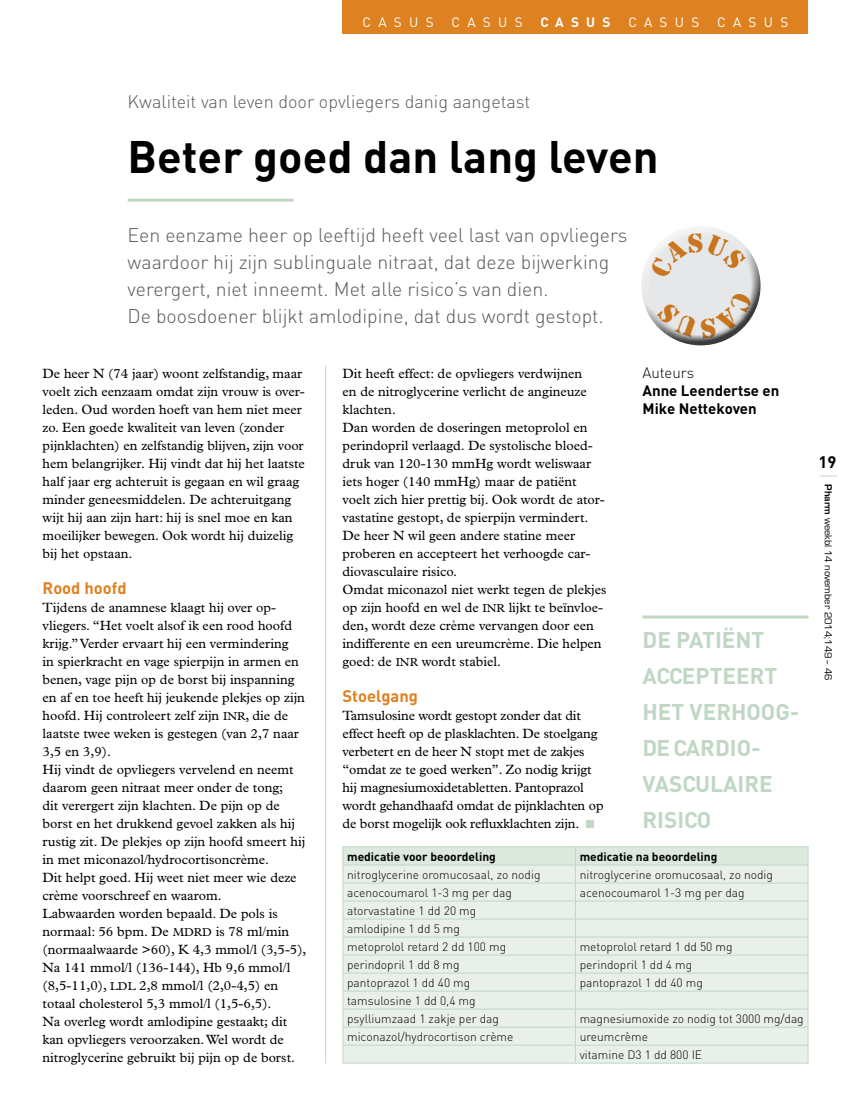
<style>
.page{position:relative;width:851px;height:1106px;background:#fff}
.page>*{position:absolute;margin:0;border:0;box-sizing:border-box;transform-origin:0 0}
.t1{font:700 45px "DIN";color:#000}
.t2{font:700 22.5px/36px "DIN";letter-spacing:.08em;color:#c0d7c4}
.t3{font:300 19.5px/27px "DIN";color:#58595b}
.t4{font:300 18px "DIN";color:#58595b}
.t5{font:700 16.5px "DIN";color:#de8221}
.t6{font:700 16.5px "DIN";color:#000}
.t7{font:700 15px/18px "DIN";color:#000}
.t8{font:300 15px "DIN";color:#000}
.t9{font:13.5px/18px "Plantin Std";color:#000}
.t10{font:13.5px "DIN";letter-spacing:.54em;color:#fff}
.t11{font:700 13.5px "DIN";letter-spacing:.54em;color:#fff}
.t12{font:300 12px/18px "DIN";color:#000}
.t13{font:700 12px "DIN";color:#000}
.t14{font:10.5px "Eurostile";color:#000}
.s1{font-family:"Plantin Std SC850";font-size:11.55px}
.s2{font-family:"DIN";font-weight:300;font-size:19.5px;color:#c0d7c4}
.s3{font-weight:700}
</style>
<div class="page">
<div style="left:342px;top:0;width:466px;height:34px;background:#de8221"></div>
<hr style="left:128px;top:199px;width:165px;height:3px;background:#c0d7c4">
<hr style="left:325px;top:365px;width:1px;height:698px;background:#c0d7c4">
<div style="left:640px;top:225px;width:120px;height:95px;background:#fff;opacity:.75"></div>
<div style="left:640px;top:244px;width:122px;height:104px;background:#000;opacity:.75"></div>
<hr style="left:642px;top:615px;width:166px;height:3px;background:#c0d7c4">
<div style="left:586px;top:820px;width:8px;height:8px;background:#c0d7c4"></div>
<svg style="left:342px;top:846px;width:466px;height:216px;background:#e5ede6"></svg>
<hr style="left:342px;top:1062px;width:233px;height:1px;background:#c0d7c4">
<hr style="left:575px;top:1062px;width:233px;height:1px;background:#c0d7c4">
<svg style="left:649px;top:233px;width:97px;height:45px;background:#e9eaea"></svg>
<svg style="left:656px;top:291px;width:96px;height:47px;background:#d6d7d8"></svg>
<p class="t10" style="left:362px;top:14px;width:72px">CASUS</p>
<p class="t10" style="left:451px;top:14px;width:72px">CASUS</p>
<p class="t11" style="left:540px;top:13px;width:72px">Casus</p>
<p class="t10" style="left:628px;top:14px;width:72px">CASUS</p>
<p class="t10" style="left:717px;top:14px;width:72px">CASUS</p>
<h3 class="t4" style="left:128px;top:89px;width:404px">Kwaliteit van leven door opvliegers danig aangetast</h3>
<h1 class="t1" style="left:128px;top:126px;width:532px">Beter goed dan lang leven</h1>
<h3 class="t3" style="left:128px;top:220px;width:501px">Een eenzame heer op leeftijd heeft veel last van opvliegers waardoor hij zijn sublinguale nitraat, dat deze bijwerking verergert, niet inneemt. Met alle risico’s van dien.<br>De boosdoener blijkt amlodipine, dat dus wordt gestopt.</h3>
<p class="t9" style="left:43px;top:365px;width:264px">De heer N (74 jaar) woont zelfstandig, maar voelt zich eenzaam omdat zijn vrouw is over&shy;leden. Oud worden hoeft van hem niet meer zo. Een goede kwaliteit van leven (zonder pijnklachten) en zelfstandig blijven, zijn voor hem belangrijker. Hij vindt dat hij het laatste half jaar erg achteruit is gegaan en wil graag minder geneesmiddelen. De achteruitgang wijt hij aan zijn hart: hij is snel moe en kan moeilijker bewegen. Ook wordt hij duizelig bij het opstaan.</p>
<p class="t5" style="left:43px;top:577px;width:86px">Rood hoofd</p>
<p class="t9" style="left:43px;top:599px;width:265px">Tijdens de anamnese klaagt hij over op&shy;vliegers. “Het voelt alsof ik een rood hoofd krijg.” Verder ervaart hij een vermindering<br>in spierkracht en vage spierpijn in armen en benen, vage pijn op de borst bij inspanning en af en toe heeft hij jeukende plekjes op zijn hoofd. Hij controleert zelf zijn <span class="s1">INR</span>, die de laatste twee weken is gestegen (van 2,7 naar 3,5 en 3,9).<br>Hij vindt de opvliegers vervelend en neemt daarom geen nitraat meer onder de tong;<br>dit verergert zijn klachten. De pijn op de borst en het drukkend gevoel zakken als hij rustig zit. De plekjes op zijn hoofd smeert hij in met miconazol/hydrocortisoncrème.<br>Dit helpt goed. Hij weet niet meer wie deze crème voorschreef en waarom.<br>Labwaarden worden bepaald. De pols is normaal: 56 bpm. De <span class="s1">MDRD</span> is 78 ml/min (normaalwaarde &gt;60), K 4,3 mmol/l (3,5-5), Na 141 mmol/l (136-144), Hb 9,6 mmol/l (8,5-11,0), <span class="s1">LDL</span> 2,8 mmol/l (2,0-4,5) en totaal cholesterol 5,3 mmol/l (1,5-6,5).<br>Na overleg wordt amlodipine gestaakt; dit kan opvliegers veroorzaken. Wel wordt de nitroglycerine gebruikt bij pijn op de borst.</p>
<p class="t9" style="left:342px;top:365px;width:265px">Dit heeft effect: de opvliegers verdwijnen<br>en de nitroglycerine verlicht de angineuze klachten.<br>Dan worden de doseringen metoprolol en perindopril verlaagd. De systolische bloed&shy;druk van 120-130 mmHg wordt weliswaar iets hoger (140 mmHg) maar de patiënt voelt zich hier prettig bij. Ook wordt de ator&shy;vastatine gestopt, de spierpijn vermindert.<br>De heer N wil geen andere statine meer proberen en accepteert het verhoogde car&shy;diovasculaire risico.<br>Omdat miconazol niet werkt tegen de plekjes op zijn hoofd en wel de <span class="s1">INR</span> lijkt te beïnvloe&shy;den, wordt deze crème vervangen door een indifferente en een ureumcrème. Die helpen goed: de <span class="s1">INR</span> wordt stabiel.</p>
<p class="t5" style="left:342px;top:685px;width:77px">Stoelgang</p>
<p class="t9" style="left:342px;top:707px;width:262px">Tamsulosine wordt gestopt zonder dat dit effect heeft op de plasklachten. De stoelgang verbetert en de heer N stopt met de zakjes “omdat ze te goed werken”. Zo nodig krijgt hij magnesiumoxidetabletten. Pantoprazol wordt gehandhaafd omdat de pijnklachten op de borst mogelijk ook refluxklachten zijn.</p>
<p class="t8" style="left:642px;top:363px;width:53px">Auteurs</p>
<p class="t7" style="left:642px;top:381px;width:138px">Anne Leendertse en<br>Mike N ettekoven</p>
<h2 class="t2" style="left:642px;top:621px;width:123px">De patiënt accepteer</h2>
<h2 class="t2" style="left:764px;top:657px;width:14px">t</h2>
<h2 class="t2" style="left:642px;top:693px;width:63px">he t verhoog</h2>
<h2 class="t2" style="left:789px;top:693px;width:11px">-</h2>
<h2 class="t2" style="left:642px;top:729px;width:59px">de card</h2>
<h2 class="t2" style="left:642px;top:729px;width:116px;text-indent:87px">io&shy;vasculaire risico</h2>
<p class="t13" style="left:347px;top:848px;width:150px">medicatie voor beoordeling</p>
<p class="t13" style="left:579px;top:848px;width:139px">medicatie na beoordeling</p>
<p class="t12" style="left:347px;top:865px;width:195px">nitroglycerine oromucosaal, zo nodig</p>
<p class="t12" style="left:579px;top:865px;width:195px">nitroglycerine oromucosaal, zo nodig</p>
<p class="t12" style="left:347px;top:883px;width:166px">acenocoumarol 1-3 mg per dag</p>
<p class="t12" style="left:579px;top:883px;width:166px">acenocoumarol 1-3 mg per dag</p>
<p class="t12" style="left:347px;top:901px;width:160px">atorvastatine 1 dd 20 mg amlodipine 1 dd 5 mg metoprolol retard 2 dd 100 mg</p>
<p class="t12" style="left:579px;top:937px;width:154px">metoprolol retard 1 dd 50 mg</p>
<p class="t12" style="left:347px;top:955px;width:114px">perindopril 1 dd 8 mg</p>
<p class="t12" style="left:579px;top:955px;width:114px">perindopril 1 dd 4 mg</p>
<p class="t12" style="left:347px;top:973px;width:125px">pantoprazol 1 dd 40 mg</p>
<p class="t12" style="left:579px;top:973px;width:125px">pantoprazol 1 dd 40 mg</p>
<p class="t12" style="left:347px;top:991px;width:153px">tamsulosine 1 dd 0,4 mg psylliumzaad 1 zakje per dag</p>
<p class="t12" style="left:579px;top:1009px;width:225px">magnesiumoxide zo nodig tot 3000 mg/dag</p>
<p class="t12" style="left:347px;top:1027px;width:168px">miconazol/hydrocortison crème</p>
<p class="t12" style="left:579px;top:1027px;width:124px">ureumcrème<br>vitamine D3 1 dd 800 IE</p>
<p class="t6" style="left:818px;top:451px;width:19px">19</p>
<p class="t14" style="left:834px;top:473px;width:208px;rotate:90deg"><span class="s2">|</span> <span class="s3">Pharm</span> weekbl 14 november 2014;149– 46</p>
</div>
